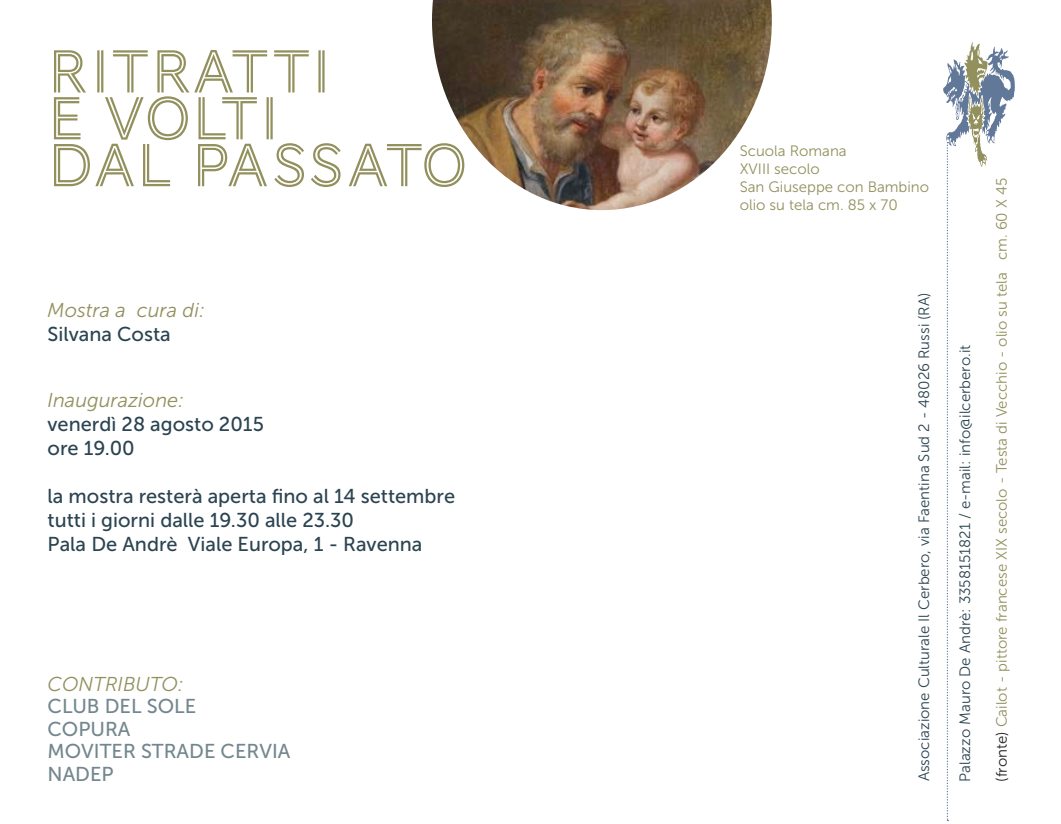
<style>
.page{position:relative;width:1061px;height:824px;background:#fff}
.page>*{position:absolute;margin:0;border:0;box-sizing:border-box;transform-origin:0 0}
.t1{font:62.5px "AW Conqueror Inline";letter-spacing:.025em;color:#92905d}
.t2{font:62.5px "AW Conqueror Inline";letter-spacing:-.005em;color:#92905d}
.t3{font:20px "Museo Sans 500";color:#2b4451}
.t4{font:20px "Museo Sans 500";color:#73878e}
.t5{font:italic 20px "Museo Sans 300";color:#92905d}
.t6{font:15px "Museo Sans 300";color:#92905d}
.t7{font:15px "Museo Sans 300";color:#2b4451}
.s1{color:#231f20}
</style>
<div class="page">
<svg style="left:943px;top:42px;width:72px;height:778px"></svg>
<img style="left:432px;top:0;width:340px;height:210px">
<p class="t1" style="left:48px;top:42px;width:285px">RITRATTI</p>
<p class="t1" style="left:48px;top:89px;width:233px">E VOLTI</p>
<p class="t2" style="left:48px;top:136px;width:421px">DAL PASSATO</p>
<p class="t5" style="left:48px;top:299px;width:159px">Mostra a cura di:</p>
<p class="t3" style="left:48px;top:323px;width:125px">Silvana Costa</p>
<p class="t5" style="left:48px;top:389px;width:138px">Inaugurazione:</p>
<p class="t3" style="left:48px;top:413px;width:218px">venerdì 28 agosto 2015</p>
<p class="t3" style="left:48px;top:437px;width:89px">ore 19.00</p>
<p class="t3" style="left:48px;top:485px;width:409px">la mostra resterà aperta fino al 14 settembre</p>
<p class="t3" style="left:48px;top:509px;width:308px">tutti i giorni dalle 19.30 alle 23.30</p>
<p class="t3" style="left:48px;top:533px;width:376px">Pala De Andrè Viale Europa, 1 - Ravenna</p>
<p class="t5" style="left:48px;top:672px;width:138px">CONTRIBUTO:</p>
<p class="t4" style="left:48px;top:695px;width:150px">CLUB DEL SOLE</p>
<p class="t4" style="left:48px;top:717px;width:84px">COPURA</p>
<p class="t4" style="left:48px;top:740px;width:244px">MOVITER STRADE CERVIA</p>
<p class="t4" style="left:48px;top:762px;width:68px">NADEP</p>
<p class="t6" style="left:740px;top:143px;width:108px">Scuola Romana</p>
<p class="t6" style="left:740px;top:161px;width:82px">XVIII secolo</p>
<p class="t6" style="left:740px;top:179px;width:191px">San Giuseppe con Bambino</p>
<p class="t6" style="left:740px;top:197px;width:159px">olio su tela cm. 85 x 70</p>
<p class="t7" style="left:916px;top:781px;width:490px;rotate:-90deg">Associazione Culturale Il Cerbero, via Faentina Sud 2 - 48026 Russi (RA)</p>
<p class="t7" style="left:957px;top:781px;width:438px;rotate:-90deg">Palazzo Mauro De Andrè: 3358151821 / e-mail: info@ilcerbero.it</p>
<p class="t6" style="left:993px;top:781px;width:605px;rotate:-90deg"><span class="s1">(fronte)</span> Cailot - pittore francese XIX secolo - Testa di Vecchio - olio su tela cm. 60 X 45</p>
</div>
